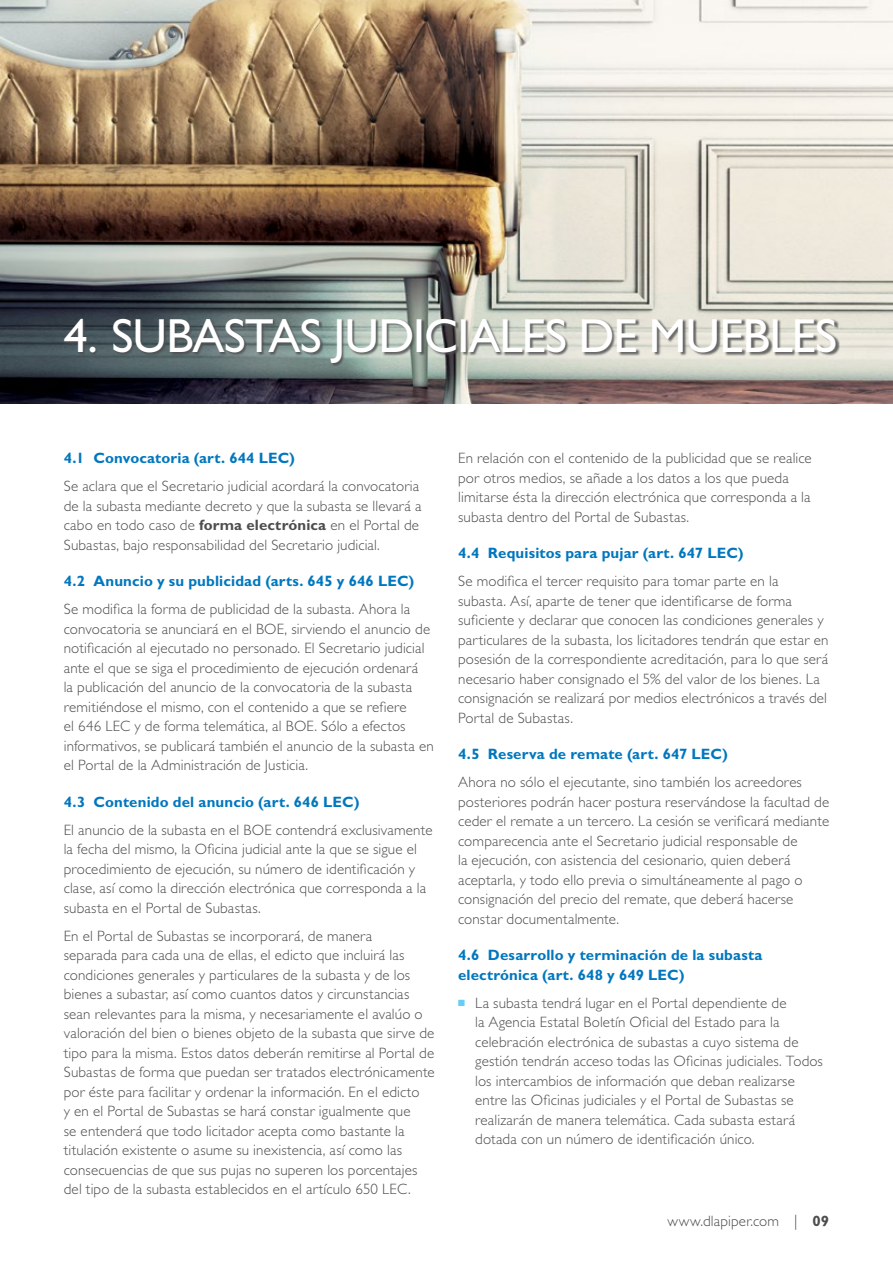
<style>
.page{position:relative;width:893px;height:1263px;background:#fff}
.page>*{position:absolute;margin:0;border:0;box-sizing:border-box;transform-origin:0 0}
.t1{font:48px "Gill Sans Std";letter-spacing:-.015em;color:#fff}
.t2{font:300 15px/19.5px "Gill Sans Std";letter-spacing:.01em;color:#4d4d4f}
.t3{font:700 15px/19.5px "Gill Sans Std";letter-spacing:.01em;color:#0077be}
.s1{font-weight:700}
.s2{color:#65cef6}
</style>
<div class="page">
<img style="left:0;top:0;width:893px;height:404px">
<div style="left:65px;top:319px;width:774px;height:48px;background:#4d4d4f;opacity:.81"></div>
<h1 class="t1" style="left:64px;top:309px;width:775px">4. SUBASTAS JUDICIALES DE MUEBLES</h1>
<p class="t3" style="left:64px;top:448px;width:233px">4.1 Convocatoria (art. 644 LEC)</p>
<p class="t2" style="left:64px;top:476px;width:359px">Se aclara que el Secretario judicial acordará la convocatoria de la subasta mediante decreto y que la subasta se llevará a cabo en todo caso de <span class="s1">forma electrónica</span> en el Portal de Subastas, bajo responsabilidad del Secretario judicial.</p>
<p class="t3" style="left:64px;top:571px;width:352px">4.2 Anuncio y su publicidad (arts. 645 y 646 LEC)</p>
<p class="t2" style="left:64px;top:599px;width:371px">Se modifica la forma de publicidad de la subasta. Ahora la convocatoria se anunciará en el BOE, sirviendo el anuncio de notificación al ejecutado no personado. El Secretario judicial ante el que se siga el procedimiento de ejecución ordenará<br>la publicación del anuncio de la convocatoria de la subasta remitiéndose el mismo, con el contenido a que se refiere<br>el 646 LEC y de forma telemática, al BOE. Sólo a efectos informativos, se publicará también el anuncio de la subasta en el Portal de la Administración de Justicia.</p>
<p class="t3" style="left:64px;top:792px;width:297px">4.3 Contenido del anuncio (art. 646 LEC)</p>
<p class="t2" style="left:64px;top:820px;width:370px">El anuncio de la subasta en el BOE contendrá exclusivamente la fecha del mismo, la Oficina judicial ante la que se sigue el procedimiento de ejecución, su número de identificación y clase, así como la dirección electrónica que corresponda a la subasta en el Portal de Subastas.</p>
<p class="t2" style="left:64px;top:926px;width:372px">En el Portal de Subastas se incorporará, de manera<br>separada para cada una de ellas, el edicto que incluirá las condiciones generales y particulares de la subasta y de los bienes a subastar, así como cuantos datos y circunstancias sean relevantes para la misma, y necesariamente el avalúo o valoración del bien o bienes objeto de la subasta que sirve de tipo para la misma. Estos datos deberán remitirse al Portal de Subastas de forma que puedan ser tratados electrónicamente por éste para facilitar y ordenar la información. En el edicto<br>y en el Portal de Subastas se hará constar igualmente que<br>se entenderá que todo licitador acepta como bastante la titulación existente o asume su inexistencia, así como las consecuencias de que sus pujas no superen los porcentajes del tipo de la subasta establecidos en el artículo 650 LEC.</p>
<p class="t2" style="left:458px;top:448px;width:355px">En relación con el contenido de la publicidad que se realice por otros medios, se añade a los datos a los que pueda limitarse ésta la dirección electrónica que corresponda a la subasta dentro del Portal de Subastas.</p>
<p class="t3" style="left:458px;top:543px;width:287px">4.4 Requisitos para pujar (art. 647 LEC)</p>
<p class="t2" style="left:458px;top:571px;width:372px">Se modifica el tercer requisito para tomar parte en la subasta. Así, aparte de tener que identificarse de forma suficiente y declarar que conocen las condiciones generales y particulares de la subasta, los licitadores tendrán que estar en posesión de la correspondiente acreditación, para lo que será necesario haber consignado el 5% del valor de los bienes. La consignación se realizará por medios electrónicos a través del Portal de Subastas.</p>
<p class="t3" style="left:458px;top:744px;width:271px">4.5 Reserva de remate (art. 647 LEC)</p>
<p class="t2" style="left:458px;top:773px;width:373px">Ahora no sólo el ejecutante, sino también los acreedores posteriores podrán hacer postura reservándose la facultad de ceder el remate a un tercero. La cesión se verificará mediante comparecencia ante el Secretario judicial responsable de<br>la ejecución, con asistencia del cesionario, quien deberá aceptarla, y todo ello previa o simultáneamente al pago o consignación del precio del remate, que deberá hacerse constar documentalmente.</p>
<p class="t3" style="left:458px;top:945px;width:306px">4.6 Desarrollo y terminación de la subasta electrónica (art. 648 y 649 LEC)</p>
<p class="t2" style="left:475px;top:993px;width:349px;text-indent:-17px"><span class="s2">■</span> La subasta tendrá lugar en el Portal dependiente de<br>la Agencia Estatal Boletín Oficial del Estado para la celebración electrónica de subastas a cuyo sistema de gestión tendrán acceso todas las Oficinas judiciales. Todos los intercambios de información que deban realizarse entre las Oficinas judiciales y el Portal de Subastas se realizarán de manera telemática. Cada subasta estará dotada con un número de identificación único.</p>
<p class="t2" style="left:667px;top:1211px;width:163px">www.dlapiper.com | <span class="s1">09</span></p>
</div>
